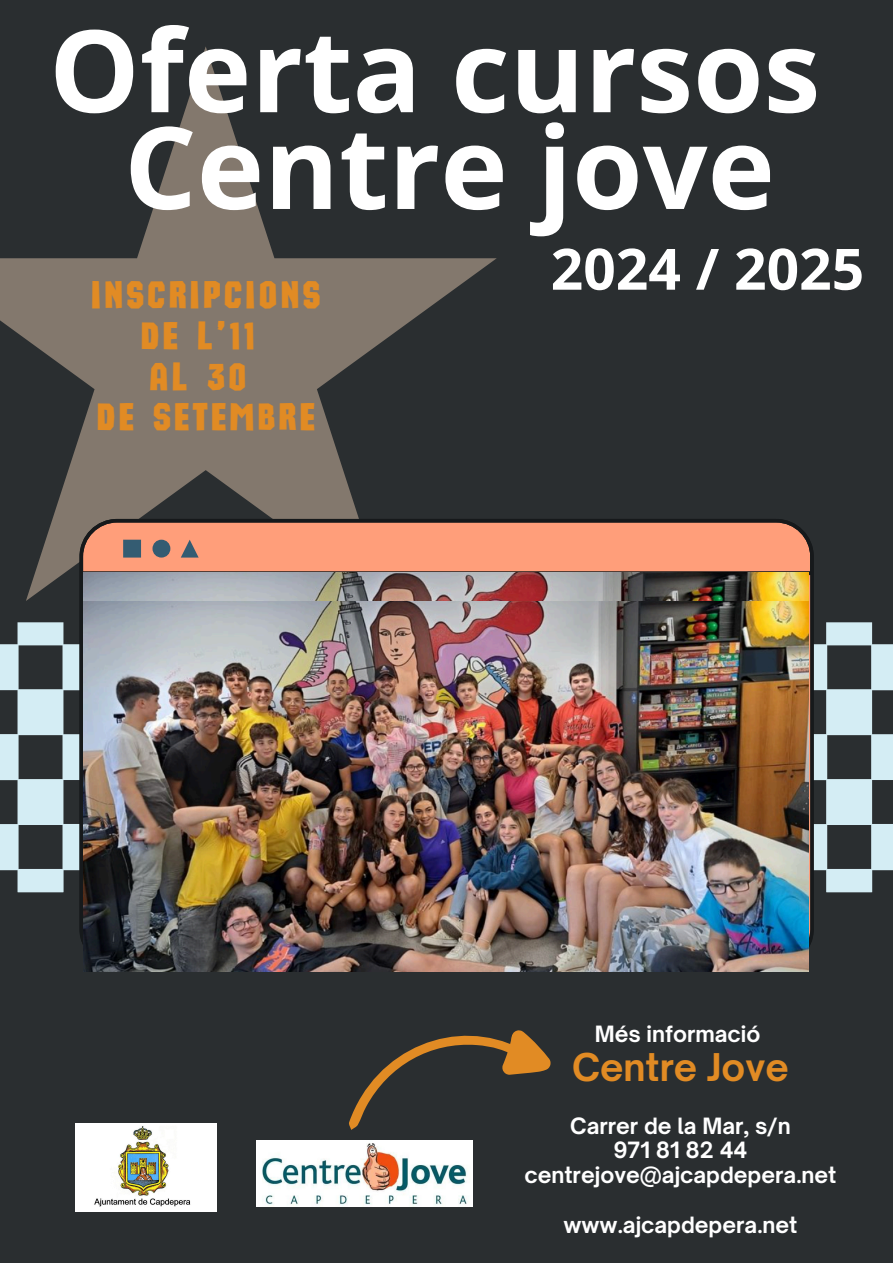
<style>
.page{position:relative;width:893px;height:1263px;background:#2a2e30}
.page>*{position:absolute;margin:0;border:0;box-sizing:border-box;transform-origin:0 0}
.t1{font:700 114px/96.8px "Open Sans";color:#fff;text-align:center}
.t2{font:700 57px "Open Sans";color:#fff}
.t3{font:37.5px/40.5px "Rockstone";letter-spacing:.07em;color:#e18b24;text-align:center}
.t4{font:700 36.6px "Open Sauce One";color:#e18b24}
.t5{font:700 21.52px "Open Sauce One";color:#fff}
</style>
<div class="page">
<svg style="left:0;top:622px;width:79px;height:270px;fill:#d4edf4"></svg>
<svg style="left:813px;top:622px;width:80px;height:270px"></svg>
<svg style="left:0;top:47px;width:497px;height:554px"></svg>
<svg style="left:81px;top:521px;width:731px;height:54px;background:#e99474"></svg>
<img style="left:256px;top:1140px;width:216px;height:67px">
<img style="left:75px;top:1123px;width:141px;height:88px">
<svg style="left:349px;top:1030px;width:201px;height:100px"></svg>
<img style="left:84px;top:573px;width:724px;height:28px">
<img style="left:84px;top:601px;width:724px;height:370px">
<p class="t1" style="left:49px;top:20px;width:773px">Oferta cursos<br>Centre jove</p>
<p class="t2" style="left:550px;top:229px;width:315px">2024 / 2025</p>
<p class="t3" style="left:91px;top:277px;width:231px">INSCRIPCIONS<br>DE L’11<br>AL 30<br>DE SETEMBRE</p>
<p class="t5" style="left:595px;top:1020px;width:167px">Més informació</p>
<p class="t4" style="left:572px;top:1044px;width:218px">Centre Jove</p>
<p class="t5" style="left:570px;top:1112px;width:222px">Carrer de la Mar, s/n</p>
<p class="t5" style="left:613px;top:1137px;width:135px">971 81 82 44</p>
<p class="t5" style="left:524px;top:1161px;width:314px">centrejove@ajcapdepera.net</p>
<p class="t5" style="left:563px;top:1211px;width:236px">www.ajcapdepera.net</p>
</div>
